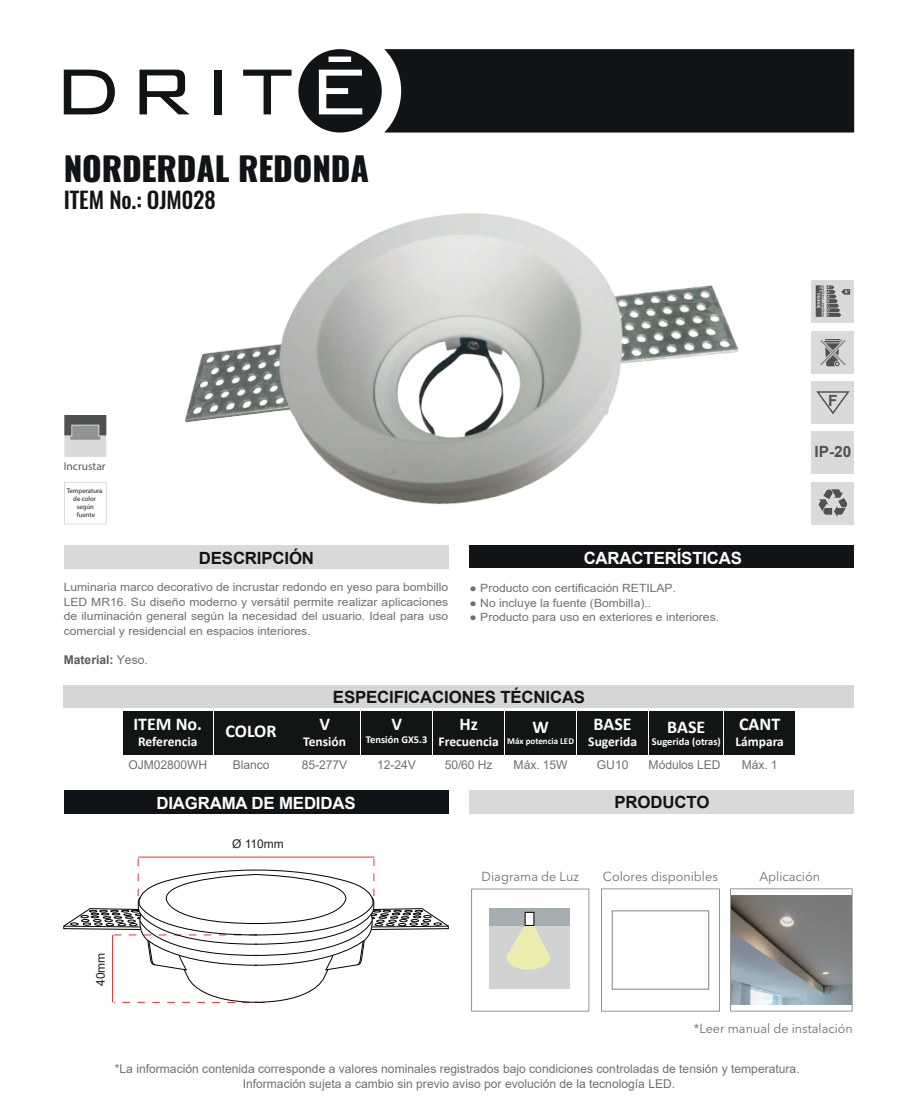
<style>
.page{position:relative;width:918px;height:1119px;background:#fff}
.page>*{position:absolute;margin:0;border:0;box-sizing:border-box;transform-origin:0 0}
.t1{font:800 32.85px "Oswald";letter-spacing:-.005em;color:#111416}
.t2{font:500 22.5px "Oswald";letter-spacing:-.005em;color:#111416}
.t3{font:700 18px "Calibri";color:#fff}
.t4{font:700 16.8px "Arial";letter-spacing:-.01em;color:#fff}
.t5{font:700 16.8px "Arial";letter-spacing:-.01em;color:#121516}
.t6{font:700 16.8px "Arial";letter-spacing:-.01em;color:#111416}
.t7{font:700 15.45px "Arial";color:#4f5252}
.t8{font:700 13.5px "Calibri";color:#fff}
.t9{font:13.05px "Avenir Next LT Pro";color:#6d7172}
.t10{font:12.15px/14.5px "Arial";color:#6d7172;text-align:center}
.t11{font:700 12.15px "Arial";color:#585b5b}
.t12{font:12px "Arial";color:#231f20}
.t13{font:11.4px/14.5px "Arial";color:#6d7172;text-align:justify;scale:1.06 1}
.t14{font:11.4px "Myriad Pro";color:#585b5b}
.t15{font:700 10.5px "Calibri";color:#fff}
.t16{font:700 9px "Calibri";color:#fff}
.t17{font:6.75px/8.1px "Myriad Pro";color:#231f20;text-align:center}
.s1{font-weight:400;color:#6d7172}
</style>
<div class="page">
<div style="left:470px;top:545px;width:384px;height:23px;background:#111416"></div>
<div style="left:64px;top:790px;width:384px;height:23px;background:#111416"></div>
<div style="left:64px;top:545px;width:384px;height:23px;background:#d8dad9"></div>
<div style="left:470px;top:790px;width:384px;height:23px;background:#d8dad9"></div>
<svg style="left:471px;top:888px;width:118px;height:123px"></svg>
<div style="left:525px;top:911px;width:9px;height:14px;background:#fff"></div>
<svg style="left:298px;top:49px;width:556px;height:83px;background:#242728"></svg>
<svg style="left:64px;top:70px;width:51px;height:44px"></svg>
<svg style="left:140px;top:70px;width:49px;height:44px"></svg>
<div style="left:214px;top:70px;width:8px;height:44px;background:#111416"></div>
<svg style="left:243px;top:70px;width:49px;height:44px"></svg>
<div style="left:812px;top:331px;width:42px;height:43px;background:#dadbd9"></div>
<svg style="left:820px;top:339px;width:26px;height:27px"></svg>
<div style="left:812px;top:381px;width:42px;height:43px;background:#dadbd9"></div>
<svg style="left:816px;top:391px;width:34px;height:23px"></svg>
<div style="left:812px;top:482px;width:42px;height:42px;background:#dadbd9"></div>
<svg style="left:819px;top:489px;width:28px;height:28px"></svg>
<div style="left:812px;top:431px;width:42px;height:43px;background:#dadbd9"></div>
<div style="left:812px;top:280px;width:42px;height:42px;background:#dadbd9"></div>
<svg style="left:816px;top:285px;width:34px;height:32px"></svg>
<svg style="left:730px;top:888px;width:123px;height:123px"></svg>
<svg style="left:601px;top:888px;width:119px;height:123px"></svg>
<div style="left:64px;top:685px;width:790px;height:22px;background:#d5d7d6"></div>
<div style="left:434px;top:711px;width:70px;height:44px;background:#111516"></div>
<div style="left:578px;top:711px;width:70px;height:44px;background:#111516"></div>
<div style="left:123px;top:711px;width:89px;height:43px;background:#111516"></div>
<div style="left:214px;top:711px;width:74px;height:43px;background:#111516"></div>
<div style="left:506px;top:711px;width:70px;height:44px;background:#111516"></div>
<div style="left:650px;top:711px;width:73px;height:44px;background:#111516"></div>
<div style="left:725px;top:711px;width:70px;height:44px;background:#111516"></div>
<div style="left:290px;top:711px;width:70px;height:44px;background:#111516"></div>
<div style="left:362px;top:711px;width:70px;height:44px;background:#111516"></div>
<div style="left:64px;top:415px;width:42px;height:42px;background:#dadbd9"></div>
<svg style="left:64px;top:415px;width:42px;height:25px"></svg>
<svg style="left:64px;top:482px;width:43px;height:42px"></svg>
<img style="left:731px;top:895px;width:120px;height:109px">
<img style="left:184px;top:213px;width:555px;height:349px">
<hr style="left:138px;top:856px;width:236px;height:1px;background:#ee2f2d">
<svg style="left:63px;top:858px;width:386px;height:144px"></svg>
<h1 class="t1" style="left:64px;top:146px;width:307px">NORDERDAL REDONDA</h1>
<h2 class="t2" style="left:64px;top:184px;width:153px">ITEM No.: OJM028</h2>
<p class="t14" style="left:64px;top:459px;width:43px">Incrustar</p>
<p class="t17" style="left:67px;top:486px;width:37px">Temperatura de color según fuente</p>
<h3 class="t6" style="left:199px;top:546px;width:117px">DESCRIPCIÓN</h3>
<p class="t13" style="left:64px;top:580px;width:364px">Luminaria marco decorativo de incrustar redondo en yeso para bombillo LED MR16. Su diseño moderno y versátil permite realizar aplicaciones de iluminación general según la necesidad del usuario. Ideal para uso comercial y residencial en espacios interiores.</p>
<p class="t11" style="left:64px;top:651px;width:86px">Material: <span class="s1">Yeso.</span></p>
<h3 class="t4" style="left:584px;top:546px;width:160px">CARACTERÍSTICAS</h3>
<p class="t13" style="left:470px;top:580px;width:196px">● Producto con certificación RETILAP.</p>
<p class="t13" style="left:470px;top:595px;width:173px">● No incluye la fuente (Bombilla)..</p>
<p class="t13" style="left:470px;top:609px;width:237px">● Producto para uso en exteriores e interiores.</p>
<h3 class="t5" style="left:333px;top:685px;width:254px">ESPECIFICACIONES TÉCNICAS</h3>
<h3 class="t3" style="left:594px;top:711px;width:40px">BASE</h3>
<p class="t8" style="left:588px;top:732px;width:50px">Sugerida</p>
<h3 class="t3" style="left:133px;top:711px;width:70px">ITEM No.</h3>
<p class="t8" style="left:138px;top:732px;width:61px">Referencia</p>
<h3 class="t3" style="left:739px;top:711px;width:43px">CANT</h3>
<p class="t8" style="left:735px;top:732px;width:50px">Lámpara</p>
<h3 class="t3" style="left:319px;top:711px;width:12px">V</h3>
<p class="t8" style="left:303px;top:732px;width:44px">Tensión</p>
<h3 class="t3" style="left:391px;top:711px;width:12px">V</h3>
<p class="t15" style="left:366px;top:732px;width:63px">Tensión GX5.3</p>
<h3 class="t3" style="left:459px;top:711px;width:20px">Hz</h3>
<p class="t8" style="left:439px;top:732px;width:62px">Frecuencia</p>
<h3 class="t3" style="left:667px;top:713px;width:40px">BASE</h3>
<p class="t15" style="left:652px;top:734px;width:70px">Sugerida (otras)</p>
<p class="t10" style="left:649px;top:757px;width:74px">Módulos LED</p>
<h3 class="t3" style="left:533px;top:714px;width:18px">W</h3>
<p class="t16" style="left:507px;top:734px;width:68px">Máx potencia LED</p>
<p class="t10" style="left:514px;top:757px;width:56px">Máx. 15W</p>
<h3 class="t3" style="left:225px;top:718px;width:53px">COLOR</h3>
<p class="t10" style="left:128px;top:757px;width:80px">OJM02800WH</p>
<p class="t10" style="left:597px;top:757px;width:33px">GU10</p>
<p class="t10" style="left:445px;top:757px;width:50px">50/60 Hz</p>
<p class="t10" style="left:302px;top:757px;width:47px">85-277V</p>
<p class="t10" style="left:742px;top:757px;width:38px">Máx. 1</p>
<p class="t10" style="left:377px;top:757px;width:40px">12-24V</p>
<p class="t10" style="left:233px;top:757px;width:38px">Blanco</p>
<h3 class="t4" style="left:156px;top:791px;width:201px">DIAGRAMA DE MEDIDAS</h3>
<p class="t12" style="left:232px;top:835px;width:53px">Ø 110mm</p>
<h3 class="t6" style="left:615px;top:790px;width:96px">PRODUCTO</h3>
<h3 class="t7" style="left:828px;top:389px;width:11px">F</h3>
<h3 class="t7" style="left:814px;top:441px;width:38px">IP-20</h3>
<p class="t9" style="left:482px;top:868px;width:99px">Diagrama de Luz</p>
<p class="t9" style="left:603px;top:868px;width:117px">Colores disponibles</p>
<p class="t9" style="left:760px;top:868px;width:62px">Aplicación</p>
<p class="t12" style="left:92px;top:985px;width:35px;rotate:-90deg">40mm</p>
<p class="t9" style="left:694px;top:1021px;width:161px">*Leer manual de instalación</p>
<p class="t10" style="left:115px;top:1061px;width:686px">*La información contenida corresponde a valores nominales registrados bajo condiciones controladas de tensión y temperatura.<br>Información sujeta a cambio sin previo aviso por evolución de la tecnología LED.</p>
</div>
